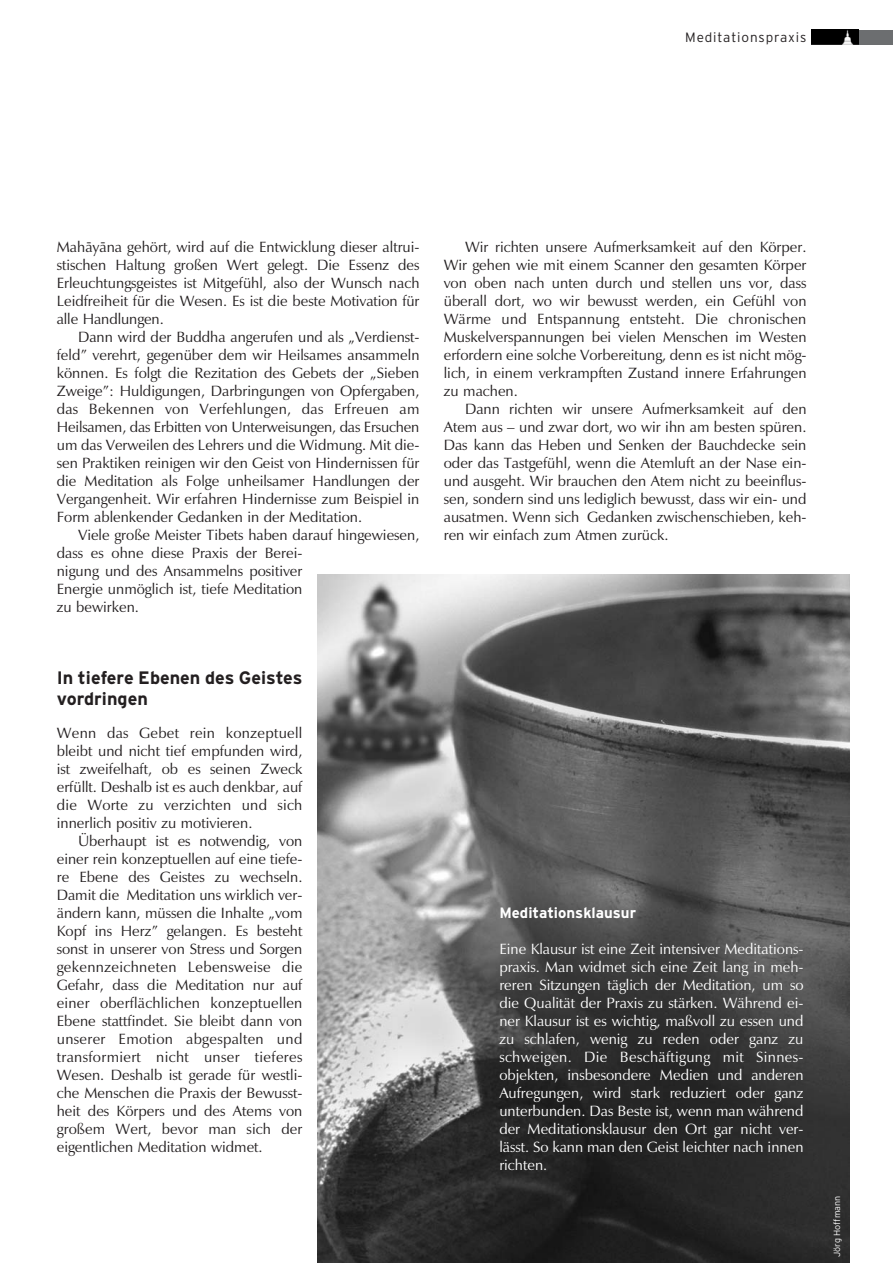
<style>
.page{position:relative;width:893px;height:1263px;background:#fff}
.page>*{position:absolute;margin:0;border:0;box-sizing:border-box;transform-origin:0 0}
.t1{font:700 18px/21px "Interstate";color:#231f20}
.t2{font:15px/18px "Zapf Humanist 601 CS";color:#231f20;text-align:justify}
.t3{font:15px/18px "Zapf Humanist 601 CS";color:#fff;text-align:justify}
.t4{font:700 15px "Interstate";color:#fff}
.t5{font:300 13.5px "Interstate";letter-spacing:.065em;color:#231f20}
.t6{font:300 9px "Interstate";color:#fff}
</style>
<div class="page">
<div style="left:858px;top:30px;width:35px;height:15px;background:#6c6e70"></div>
<img style="left:811px;top:30px;width:47px;height:15px">
<img style="left:317px;top:574px;width:532px;height:689px">
<p class="t5" style="left:685px;top:32px;width:123px">Meditationspraxis</p>
<p class="t2" style="left:57px;top:239px;width:364px">Mahåyåna gehört, wird auf die Entwicklung dieser altrui&shy;stischen Haltung großen Wert gelegt. Die Essenz des Erleuchtungsgeistes ist Mitgefühl, also der Wunsch nach Leidfreiheit für die Wesen. Es ist die beste Motivation für alle Handlungen.</p>
<p class="t2" style="left:57px;top:329px;width:364px;text-indent:21px">Dann wird der Buddha angerufen und als „Verdienst&shy;feld” verehrt, gegenüber dem wir Heilsames ansammeln können. Es folgt die Rezitation des Gebets der „Sieben Zweige”: Huldigungen, Darbringungen von Opfergaben, das Bekennen von Verfehlungen, das Erfreuen am Heilsamen, das Erbitten von Unterweisungen, das Ersuchen um das Verweilen des Lehrers und die Widmung. Mit die&shy;sen Praktiken reinigen wir den Geist von Hindernissen für die Meditation als Folge unheilsamer Handlungen der Vergangenheit. Wir erfahren Hindernisse zum Beispiel in Form ablenkender Gedanken in der Meditation.</p>
<p class="t2" style="left:57px;top:527px;width:364px;text-align:left;text-indent:21px">Viele große Meister Tibets haben darauf hingewiesen, dass es ohne diese Praxis der Berei-<br>nigung und des Ansammelns positiver<br>Energie unmöglich ist, tiefe Meditation<br>zu bewirken.</p>
<p class="t1" style="left:57px;top:669px;width:247px">In tiefere Ebenen des Geistes vordringen</p>
<p class="t2" style="left:57px;top:725px;width:247px">Wenn das Gebet rein konzeptuell bleibt und nicht tief empfunden wird, ist zweifelhaft, ob es seinen Zweck erfüllt. Deshalb ist es auch denkbar, auf die Worte zu verzichten und sich innerlich positiv zu motivieren.</p>
<p class="t2" style="left:57px;top:833px;width:247px;text-indent:21px">Überhaupt ist es notwendig, von einer rein konzeptuellen auf eine tiefe&shy;re Ebene des Geistes zu wechseln.<br>Damit die Meditation uns wirklich ver&shy;ändern kann, müssen die Inhalte „vom Kopf ins Herz” gelangen. Es besteht sonst in unserer von Stress und Sorgen gekennzeichneten Lebensweise die Gefahr, dass die Meditation nur auf einer oberflächlichen konzeptuellen Ebene stattfindet. Sie bleibt dann von unserer Emotion abgespalten und transformiert nicht unser tieferes Wesen. Deshalb ist gerade für westli&shy;che Menschen die Praxis der Bewusst&shy;heit des Körpers und des Atems von großem Wert, bevor man sich der eigentlichen Meditation widmet.</p>
<p class="t2" style="left:444px;top:239px;width:364px;text-indent:21px">Wir richten unsere Aufmerksamkeit auf den Körper.<br>Wir gehen wie mit einem Scanner den gesamten Körper von oben nach unten durch und stellen uns vor, dass überall dort, wo wir bewusst werden, ein Gefühl von Wärme und Entspannung entsteht. Die chronischen Muskelverspannungen bei vielen Menschen im Westen erfordern eine solche Vorbereitung, denn es ist nicht mög&shy;lich, in einem verkrampften Zustand innere Erfahrungen zu machen.</p>
<p class="t2" style="left:444px;top:401px;width:364px;text-indent:21px">Dann richten wir unsere Aufmerksamkeit auf den Atem aus – und zwar dort, wo wir ihn am besten spüren.<br>Das kann das Heben und Senken der Bauchdecke sein oder das Tastgefühl, wenn die Atemluft an der Nase ein&shy;und ausgeht. Wir brauchen den Atem nicht zu beeinflus&shy;sen, sondern sind uns lediglich bewusst, dass wir ein- und ausatmen. Wenn sich Gedanken zwischenschieben, keh&shy;ren wir einfach zum Atmen zurück.</p>
<p class="t4" style="left:499px;top:907px;width:138px">Meditationsklausur</p>
<p class="t3" style="left:499px;top:941px;width:306px">Eine Klausur ist eine Zeit intensiver Meditations&shy;praxis. Man widmet sich eine Zeit lang in meh&shy;reren Sitzungen täglich der Meditation, um so die Qualität der Praxis zu stärken. Während ei&shy;ner Klausur ist es wichtig, maßvoll zu essen und zu schlafen, wenig zu reden oder ganz zu schweigen. Die Beschäftigung mit Sinnes&shy;objekten, insbesondere Medien und anderen Aufregungen, wird stark reduziert oder ganz unterbunden. Das Beste ist, wenn man während der Meditationsklausur den Ort gar nicht ver&shy;lässt. So kann man den Geist leichter nach innen richten.</p>
<p class="t6" style="left:833px;top:1257px;width:63px;rotate:-90deg">Jörg Hoffmann</p>
</div>
